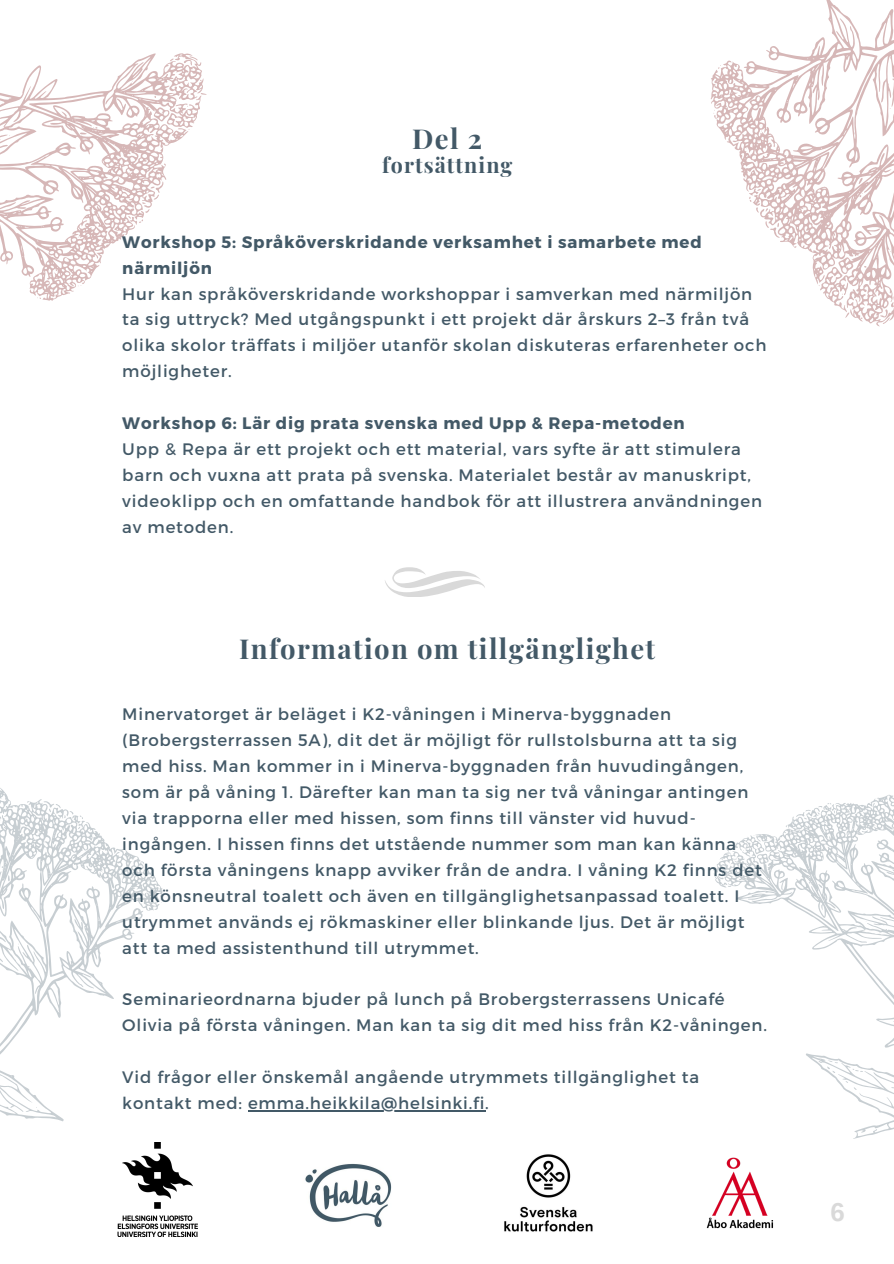
<style>
.page{position:relative;width:894px;height:1264px;background:#fff}
.page>*{position:absolute;margin:0;border:0;box-sizing:border-box;transform-origin:0 0}
.t1{font:700 27.45px "Playfair Display";letter-spacing:.05em;color:#435967}
.t2{font:700 25.8px "Arimo";color:#d9d9d9}
.t3{font:700 21.45px "Playfair Display";letter-spacing:.05em;color:#435967}
.t4{font:16.65px/26px "Montserrat";letter-spacing:.05em;color:#435967}
.t5{font:700 16.65px/26px "Montserrat";letter-spacing:.05em;color:#435967}
</style>
<div class="page">
<svg style="left:710px;top:0;width:183px;height:327px"></svg>
<svg style="left:0;top:53px;width:207px;height:248px"></svg>
<svg style="left:0;top:788px;width:163px;height:334px"></svg>
<svg style="left:713px;top:795px;width:180px;height:344px"></svg>
<img style="left:305px;top:1163px;width:87px;height:64px">
<img style="left:504px;top:1154px;width:89px;height:78px">
<img style="left:706px;top:1157px;width:68px;height:72px">
<img style="left:117px;top:1142px;width:80px;height:94px">
<svg style="left:385px;top:567px;width:100px;height:30px"></svg>
<hr style="left:248px;top:1110px;width:237px;height:1px;background:#435967">
<p class="t1" style="left:412px;top:119px;width:71px">Del 2</p>
<p class="t3" style="left:382px;top:149px;width:132px">fortsättning</p>
<p class="t5" style="left:122px;top:228px;width:581px">Workshop 5: Språköverskridande verksamhet i samarbete med närmiljön</p>
<p class="t4" style="left:122px;top:280px;width:645px">Hur kan språköverskridande workshoppar i samverkan med närmiljön ta sig uttryck? Med utgångspunkt i ett projekt där årskurs 2–3 från två olika skolor träffats i miljöer utanför skolan diskuteras erfarenheter och möjligheter.</p>
<p class="t5" style="left:122px;top:409px;width:563px">Workshop 6: Lär dig prata svenska med Upp &amp; Repa-metoden</p>
<p class="t4" style="left:122px;top:435px;width:641px">Upp &amp; Repa är ett projekt och ett material, vars syfte är att stimulera barn och vuxna att prata på svenska. Materialet består av manuskript, videoklipp och en omfattande handbok för att illustrera användningen av metoden.</p>
<p class="t1" style="left:239px;top:629px;width:417px">Information om tillgänglighet</p>
<p class="t4" style="left:122px;top:700px;width:641px">Minervatorget är beläget i K2-våningen i Minerva-byggnaden (Brobergsterrassen 5A), dit det är möjligt för rullstolsburna att ta sig med hiss. Man kommer in i Minerva-byggnaden från huvudingången, som är på våning 1. Därefter kan man ta sig ner två våningar antingen via trapporna eller med hissen, som finns till vänster vid huvud&shy;ingången. I hissen finns det utstående nummer som man kan känna och första våningens knapp avviker från de andra. I våning K2 finns det en könsneutral toalett och även en tillgänglighetsanpassad toalett. I utrymmet används ej rökmaskiner eller blinkande ljus. Det är möjligt att ta med assistenthund till utrymmet.</p>
<p class="t4" style="left:122px;top:985px;width:646px">Seminarieordnarna bjuder på lunch på Brobergsterrassens Unicafé<br>Olivia på första våningen. Man kan ta sig dit med hiss från K2-våningen.</p>
<p class="t4" style="left:122px;top:1063px;width:578px">Vid frågor eller önskemål angående utrymmets tillgänglighet ta kontakt med: emma.heikkila@helsinki.fi.</p>
<p class="t2" style="left:830px;top:1197px;width:16px">6</p>
</div>
